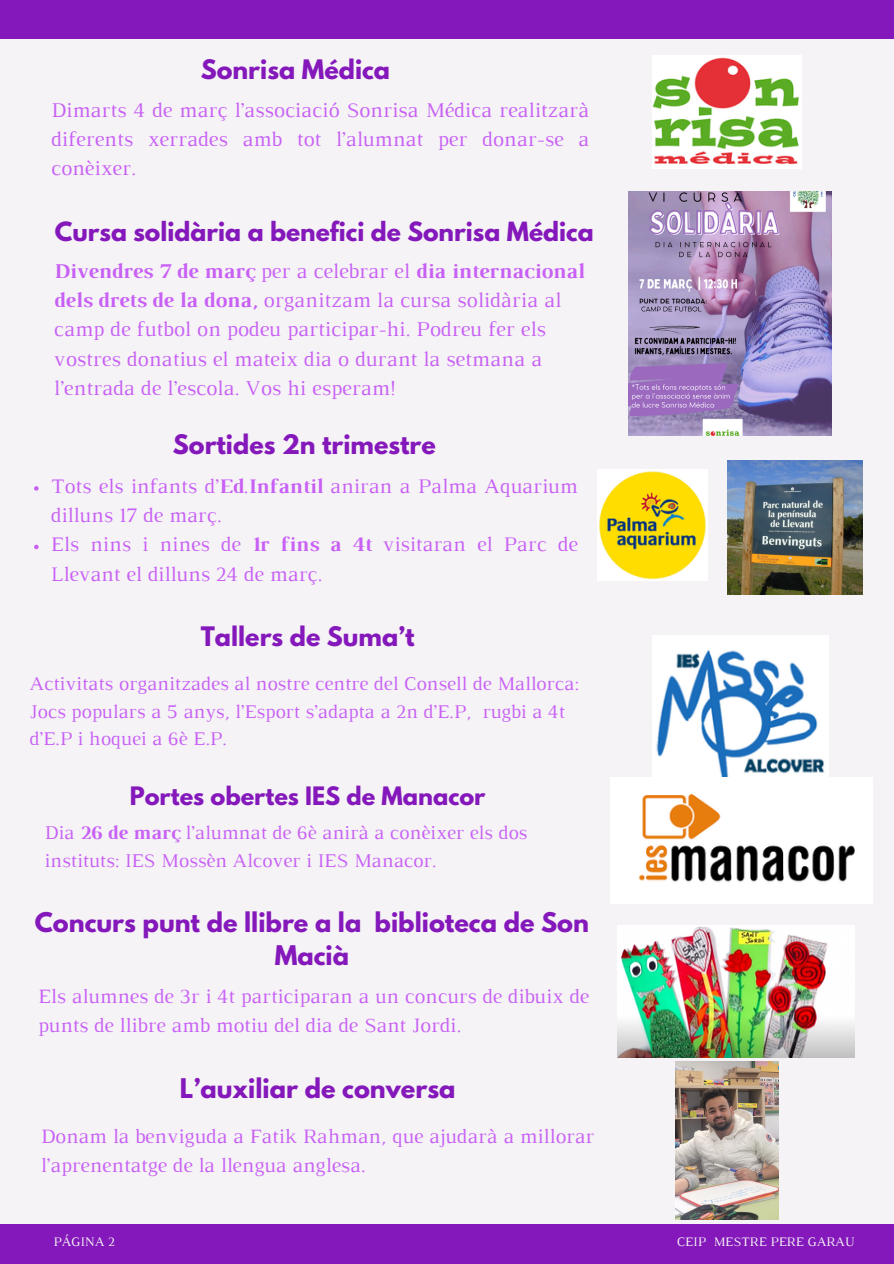
<style>
.page{position:relative;width:894px;height:1264px;background:#fff}
.page>*{position:absolute;margin:0;border:0;box-sizing:border-box;transform-origin:0 0}
.t1{font:700 24px/32.7px "League Spartan";color:#8418bb;text-align:center}
.t2{font:700 23.85px "League Spartan";color:#8418bb}
.t3{font:700 23.4px "League Spartan";color:#8418bb}
.t4{font:700 22.5px "League Spartan";color:#8418bb}
.t5{font:21.45px/29.2px "Luthier";color:#c860f5}
.t6{font:21.3px/29.2px "Luthier";color:#c860f5;text-align:justify}
.t7{font:21.15px/29.2px "Luthier";color:#c860f5}
.t8{font:20.85px/28.8px "Luthier";color:#c860f5}
.t9{font:19.8px/27.5px "Luthier";color:#c860f5}
.t10{font:13.2px "Luthier";color:#f5f3f5}
.s1{font-weight:700}
</style>
<div class="page">
<div style="left:0;top:0;width:893px;height:1263px;background:#f5f3f5"></div>
<div style="left:0;top:1223px;width:893px;height:40px;background:#8418bb"></div>
<div style="left:0;top:0;width:893px;height:39px;background:#8418bb"></div>
<img style="left:628px;top:191px;width:203px;height:244px">
<img style="left:652px;top:635px;width:176px;height:142px">
<img style="left:652px;top:56px;width:149px;height:112px">
<img style="left:727px;top:460px;width:134px;height:134px">
<img style="left:597px;top:470px;width:110px;height:110px">
<img style="left:610px;top:777px;width:262px;height:126px">
<img style="left:617px;top:925px;width:237px;height:132px">
<img style="left:675px;top:1061px;width:103px;height:158px">
<svg style="left:34px;top:486px;width:5px;height:4px"></svg>
<svg style="left:34px;top:544px;width:5px;height:5px"></svg>
<h2 class="t2" style="left:201px;top:57px;width:191px">Sonrisa Médica</h2>
<p class="t6" style="left:51px;top:97px;width:539px">Dimarts 4 de març l’associació Sonrisa Médica realitzarà diferents xerrades amb tot l’alumnat per donar-se a conèixer.</p>
<h1 class="t3" style="left:55px;top:219px;width:540px">Cursa solidària a benefici de Sonrisa Médica</h1>
<h2 class="t5" style="left:54px;top:258px;width:531px"><span class="s1">Divendres 7 de març</span> per a celebrar el <span class="s1">dia internacional dels drets de la dona,</span> organitzam la cursa solidària al camp de futbol on podeu participar-hi. Podreu fer els vostres donatius el mateix dia o durant la setmana a l’entrada de l’escola. Vos hi esperam!</h2>
<h1 class="t2" style="left:173px;top:432px;width:264px">Sortides 2n trimestre</h1>
<p class="t7" style="left:51px;top:473px;width:528px">Tots els infants d’<span class="s1">Ed</span>.<span class="s1">Infantil</span> aniran a Palma Aquarium dilluns 17 de març.</p>
<p class="t7" style="left:51px;top:531px;width:528px">Els nins i nines de <span class="s1">1r fins a 4t</span> visitaran el Parc de<br>Llevant el dilluns 24 de març.</p>
<p class="t2" style="left:201px;top:624px;width:215px">Tallers de Suma’t</p>
<p class="t9" style="left:29px;top:671px;width:550px">Activitats organitzades al nostre centre del Consell de Mallorca:<br>Jocs populars a 5 anys, l’Esport s’adapta a 2n d’E.P, rugbi a 4t d’E.P i hoquei a 6è E.P.</p>
<h1 class="t4" style="left:130px;top:784px;width:357px">Portes obertes IES de Manacor</h1>
<h2 class="t9" style="left:44px;top:820px;width:484px">Dia <span class="s1">26 de març</span> l’alumnat de 6è anirà a conèixer els dos instituts: IES Mossèn Alcover i IES Manacor.</h2>
<h1 class="t1" style="left:35px;top:909px;width:555px">Concurs punt de llibre a la biblioteca de Son<br>Macià</h1>
<h2 class="t8" style="left:38px;top:983px;width:552px">Els alumnes de 3r i 4t participaran a un concurs de dibuix de punts de llibre amb motiu del dia de Sant Jordi.</h2>
<p class="t1" style="left:180px;top:1074px;width:277px">L’auxiliar de conversa</p>
<p class="t8" style="left:41px;top:1123px;width:555px">Donam la benviguda a Fatik Rahman, que ajudarà a millorar l’aprenentatge de la llengua anglesa.</p>
<p class="t10" style="left:53px;top:1237px;width:63px">PÁGINA 2</p>
<h1 class="t10" style="left:676px;top:1236px;width:179px">CEIP MESTRE PERE GARAU</h1>
</div>
